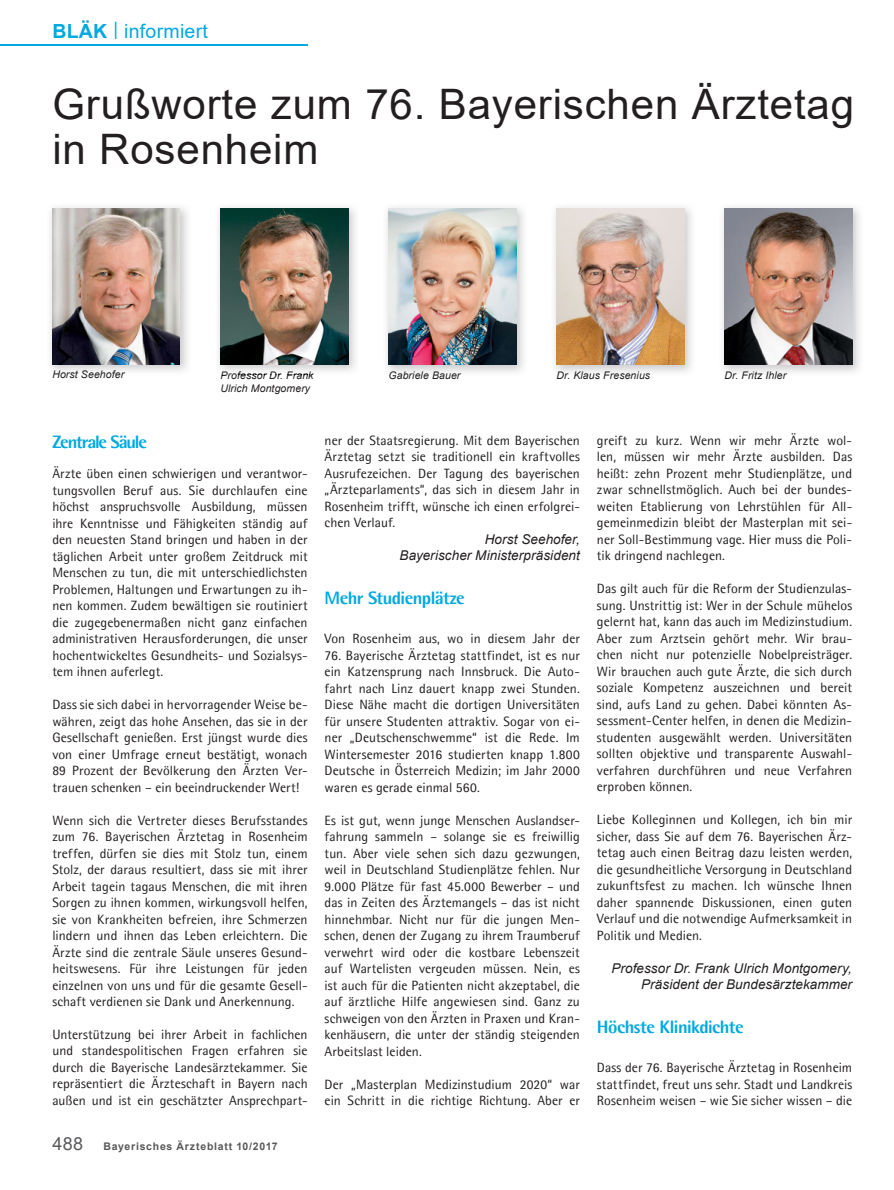
<style>
.page{position:relative;width:894px;height:1190px;background:#fff}
.page>*{position:absolute;margin:0;border:0;box-sizing:border-box;transform-origin:0 0}
.t1{font:42px/45px "Arial";letter-spacing:.02em;color:#231f20}
.t2{font:19.5px "Arial";letter-spacing:.015em;color:#00a9e0}
.t3{font:800 18px "Agfa Rotis Semisans";letter-spacing:-.035em;color:#00a9e0}
.t4{font:800 18px "Agfa Rotis Semisans";letter-spacing:-.065em;color:#00a9e0}
.t5{font:13.5px/16.5px "Agfa Rotis Semisans";color:#231f20;text-align:justify}
.t6{font:italic 13.5px/16.5px "Arial";letter-spacing:.005em;color:#231f20;text-align:right}
.t7{font:italic 10.5px/13.5px "Arial";letter-spacing:.01em;color:#231f20}
.t8{font:700 10.5px "Arial";letter-spacing:.07em;color:#58595b}
.t9{font:italic 10.5px "Arial";letter-spacing:.01em;color:#282526}
.s1{font-weight:700}
.s2{color:#272425}
.s3{color:#252223}
.s4{font-weight:400;font-size:18px}
</style>
<div class="page">
<hr style="left:0;top:44px;width:307px;height:1px;background:#00a9e0">
<img style="left:50px;top:207px;width:138px;height:165px">
<img style="left:52px;top:209px;width:128px;height:155px">
<img style="left:386px;top:207px;width:138px;height:166px">
<img style="left:388px;top:209px;width:128px;height:155px">
<img style="left:554px;top:207px;width:138px;height:166px">
<img style="left:556px;top:209px;width:128px;height:155px">
<img style="left:722px;top:207px;width:138px;height:166px">
<img style="left:724px;top:209px;width:128px;height:155px">
<img style="left:218px;top:207px;width:138px;height:165px">
<img style="left:221px;top:371px;width:93px;height:1px">
<img style="left:220px;top:209px;width:128px;height:155px">
<h2 class="t2" style="left:52px;top:20px;width:157px"><span class="s1">BLÄK</span> <sup>|</sup> informiert</h2>
<h1 class="t1" style="left:52px;top:82px;width:803px">Grußworte zum 76. Bayerischen Ärztetag in Rosenheim</h1>
<p class="t7" style="left:52px;top:368px;width:73px">Horst Seehofer</p>
<p class="t9" style="left:220px;top:369px;width:95px"><span class="s2">Pro</span>fes<span class="s3">sor</span> Dr F<span class="s3">ran</span>k</p>
<p class="t7" style="left:220px;top:368px;width:91px;text-indent:60px">.<br>Ulrich Montgomery</p>
<p class="t7" style="left:388px;top:368px;width:73px">Gabriele Bauer</p>
<p class="t7" style="left:556px;top:368px;width:95px">Dr. Klaus Fresenius</p>
<p class="t7" style="left:724px;top:368px;width:63px">Dr. Fritz Ihler</p>
<h3 class="t4" style="left:52px;top:431px;width:96px">Zentrale Säule</h3>
<p class="t5" style="left:52px;top:465px;width:257px">Ärzte üben einen schwierigen und verantwor&shy;tungsvollen Beruf aus. Sie durchlaufen eine höchst anspruchsvolle Ausbildung, müssen ihre Kenntnisse und Fähigkeiten ständig auf den neuesten Stand bringen und haben in der täglichen Arbeit unter großem Zeitdruck mit Menschen zu tun, die mit unterschiedlichsten Problemen, Haltungen und Erwartungen zu ih&shy;nen kommen. Zudem bewältigen sie routiniert die zugegebenermaßen nicht ganz einfachen administrativen Herausforderungen, die unser hochentwickeltes Gesundheits- und Sozialsys&shy;tem ihnen auferlegt.</p>
<p class="t5" style="left:52px;top:696px;width:257px">Dass sie sich dabei in hervorragender Weise be&shy;währen, zeigt das hohe Ansehen, das sie in der Gesellschaft genießen. Erst jüngst wurde dies von einer Umfrage erneut bestätigt, wonach 89 Prozent der Bevölkerung den Ärzten Ver&shy;trauen schenken – ein beeindruckender Wert!</p>
<p class="t5" style="left:52px;top:812px;width:257px">Wenn sich die Vertreter dieses Berufsstandes zum 76. Bayerischen Ärztetag in Rosenheim treffen, dürfen sie dies mit Stolz tun, einem Stolz, der daraus resultiert, dass sie mit ihrer Arbeit tagein tagaus Menschen, die mit ihren Sorgen zu ihnen kommen, wirkungsvoll helfen, sie von Krankheiten befreien, ihre Schmerzen lindern und ihnen das Leben erleichtern. Die Ärzte sind die zentrale Säule unseres Gesund&shy;heitswesens. Für ihre Leistungen für jeden einzelnen von uns und für die gesamte Gesell&shy;schaft verdienen sie Dank und Anerkennung.</p>
<p class="t5" style="left:52px;top:1026px;width:257px">Unterstützung bei ihrer Arbeit in fachlichen und standespolitischen Fragen erfahren sie durch die Bayerische Landesärztekammer. Sie repräsentiert die Ärzteschaft in Bayern nach außen und ist ein geschätzter Ansprechpart-</p>
<p class="t8" style="left:52px;top:1140px;width:227px"><span class="s4">488</span> Bayerisches Ärzteblatt 10/2017</p>
<p class="t5" style="left:324px;top:432px;width:257px">ner der Staatsregierung. Mit dem Bayerischen Ärztetag setzt sie traditionell ein kraftvolles Ausrufezeichen. Der Tagung des bayerischen „Ärzteparlaments“, das sich in diesem Jahr in Rosenheim trifft, wünsche ich einen erfolgrei&shy;chen Verlauf.</p>
<p class="t6" style="left:399px;top:531px;width:182px">Horst Seehofer,<br>Bayerischer Ministerpräsident</p>
<h3 class="t3" style="left:324px;top:587px;width:142px">Mehr Studienplätze</h3>
<p class="t5" style="left:324px;top:630px;width:257px">Von Rosenheim aus, wo in diesem Jahr der</p>
<p class="t5" style="left:324px;top:647px;width:257px">76. Bayerische Ärztetag stattfindet, ist es nur ein Katzensprung nach Innsbruck. Die Auto&shy;fahrt nach Linz dauert knapp zwei Stunden.<br>Diese Nähe macht die dortigen Universitäten für unsere Studenten attraktiv. Sogar von ei&shy;ner „Deutschenschwemme“ ist die Rede. Im Wintersemester 2016 studierten knapp 1.800<br>Deutsche in Österreich Medizin; im Jahr 2000 waren es gerade einmal 560.</p>
<p class="t5" style="left:324px;top:812px;width:257px">Es ist gut, wenn junge Menschen Auslandser&shy;fahrung sammeln – solange sie es freiwillig tun. Aber viele sehen sich dazu gezwungen, weil in Deutschland Studienplätze fehlen. Nur 9.000 Plätze für fast 45.000 Bewerber – und das in Zeiten des Ärztemangels – das ist nicht hinnehmbar. Nicht nur für die jungen Men&shy;schen, denen der Zugang zu ihrem Traumberuf verwehrt wird oder die kostbare Lebenszeit auf Wartelisten vergeuden müssen. Nein, es ist auch für die Patienten nicht akzeptabel, die auf ärztliche Hilfe angewiesen sind. Ganz zu schweigen von den Ärzten in Praxen und Kran&shy;kenhäusern, die unter der ständig steigenden Arbeitslast leiden.</p>
<p class="t5" style="left:324px;top:1076px;width:257px">Der „Masterplan Medizinstudium 2020“ war ein Schritt in die richtige Richtung. Aber er</p>
<p class="t5" style="left:597px;top:432px;width:257px">greift zu kurz. Wenn wir mehr Ärzte wol&shy;len, müssen wir mehr Ärzte ausbilden. Das heißt: zehn Prozent mehr Studienplätze, und zwar schnellstmöglich. Auch bei der bundes&shy;weiten Etablierung von Lehrstühlen für All&shy;gemeinmedizin bleibt der Masterplan mit sei&shy;ner Soll-Bestimmung vage. Hier muss die Poli&shy;tik dringend nachlegen.</p>
<p class="t5" style="left:597px;top:581px;width:257px">Das gilt auch für die Reform der Studienzulas&shy;sung. Unstrittig ist: Wer in der Schule mühelos gelernt hat, kann das auch im Medizinstudium.<br>Aber zum Arztsein gehört mehr. Wir brau&shy;chen nicht nur potenzielle Nobelpreisträger.<br>Wir brauchen auch gute Ärzte, die sich durch soziale Kompetenz auszeichnen und bereit sind, aufs Land zu gehen. Dabei könnten As&shy;sessment-Center helfen, in denen die Medizin&shy;studenten ausgewählt werden. Universitäten sollten objektive und transparente Auswahl&shy;verfahren durchführen und neue Verfahren erproben können.</p>
<p class="t5" style="left:597px;top:811px;width:257px">Liebe Kolleginnen und Kollegen, ich bin mir sicher, dass Sie auf dem 76. Bayerischen Ärz&shy;tetag auch einen Beitrag dazu leisten werden, die gesundheitliche Versorgung in Deutschland zukunftsfest zu machen. Ich wünsche Ihnen daher spannende Diskussionen, einen guten Verlauf und die notwendige Aufmerksamkeit in Politik und Medien.</p>
<p class="t6" style="left:611px;top:960px;width:242px">Professor Dr. Frank Ulrich Montgomery,<br>Präsident der Bundesärztekammer</p>
<h3 class="t3" style="left:597px;top:1016px;width:148px">Höchste Klinikdichte</h3>
<p class="t5" style="left:597px;top:1059px;width:257px">Dass der 76. Bayerische Ärztetag in Rosenheim stattfindet, freut uns sehr. Stadt und Landkreis Rosenheim weisen – wie Sie sicher wissen – die</p>
</div>
